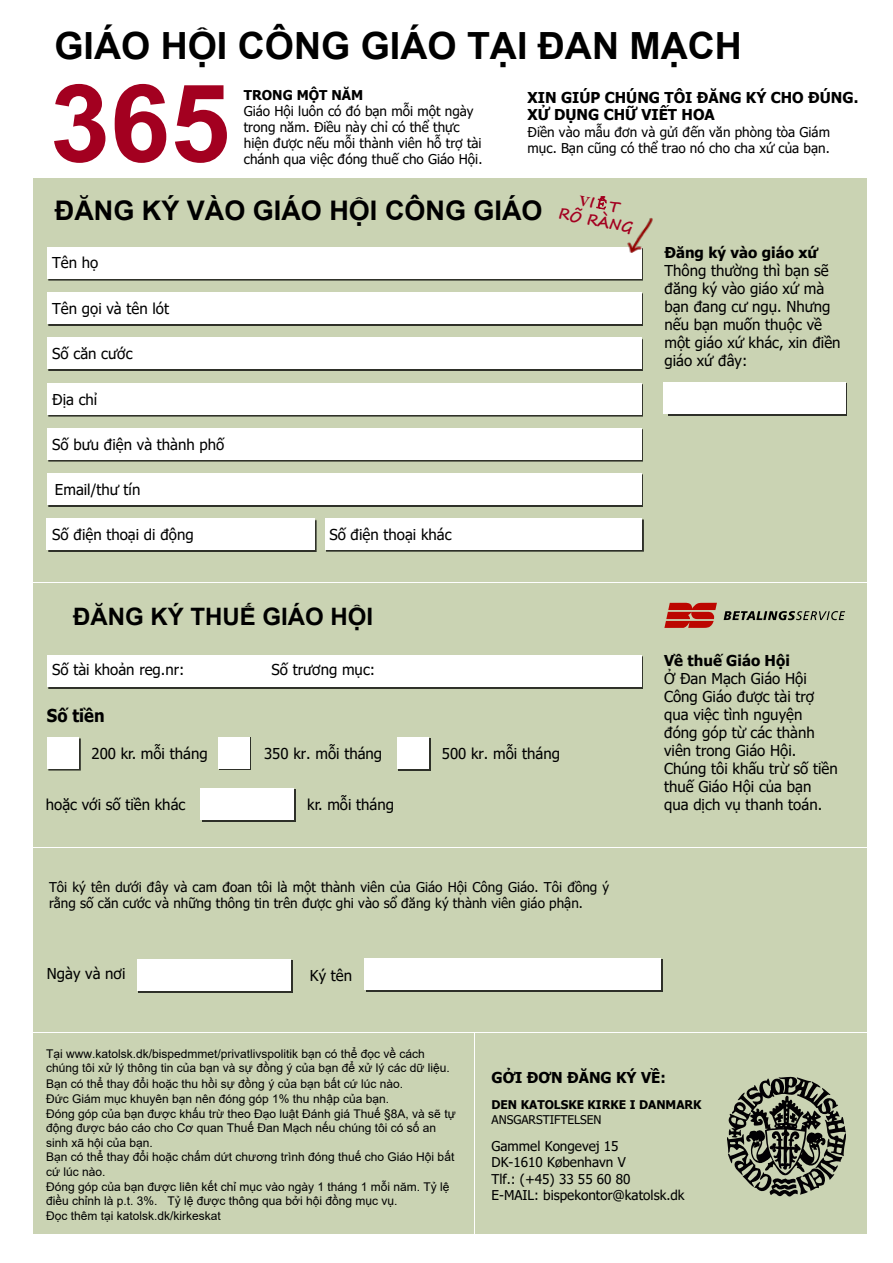
<style>
.page{position:relative;width:893px;height:1263px;background:#fff}
.page>*{position:absolute;margin:0;border:0;box-sizing:border-box;transform-origin:0 0}
.t1{font:700 108px "Arial";color:#a30020}
.t2{font:700 37.5px "Arial";color:#000}
.t3{font:700 27px "Arial";color:#000}
.t4{font:700 24px "Arial";color:#000}
.t5{font:700 17.7px "Tahoma";color:#000;scale:.93 1}
.t6{font:15px/18px "Tahoma";color:#000}
.t7{font:700 15px/17.5px "Tahoma";color:#000}
.t8{font:700 15px/17.1px "Segoe Print";color:#a30020;text-align:center}
.t9{font:13.5px/16.2px "Tahoma";color:#000}
.t10{font:700 13.5px "Tahoma";color:#000}
.t11{font:12px/14.7px "Arial";color:#000}
.t12{font:700 12px "Tahoma";color:#000}
.t13{font:12px "Tahoma";color:#000}
.s1{font-family:"Minion Pro"}
.s2{font-family:"Adobe Ming Std";font-weight:300}
</style>
<div class="page">
<div style="left:33px;top:178px;width:833px;height:1055px;background:#cad3b3"></div>
<div style="left:48px;top:248px;width:595px;height:32px;background:#30322a"></div>
<div style="left:47px;top:247px;width:595px;height:32px;background:#fff"></div>
<div style="left:48px;top:294px;width:595px;height:32px;background:#2e3029"></div>
<div style="left:47px;top:292px;width:595px;height:32px;background:#fff"></div>
<div style="left:48px;top:339px;width:595px;height:32px;background:#2e3029"></div>
<div style="left:47px;top:337px;width:595px;height:32px;background:#fff"></div>
<div style="left:48px;top:384px;width:595px;height:32px;background:#30322a"></div>
<div style="left:47px;top:383px;width:595px;height:32px;background:#fff"></div>
<div style="left:48px;top:429px;width:595px;height:32px;background:#30322a"></div>
<div style="left:47px;top:428px;width:595px;height:32px;background:#fff"></div>
<div style="left:48px;top:475px;width:595px;height:32px;background:#2e3029"></div>
<div style="left:47px;top:473px;width:595px;height:32px;background:#fff"></div>
<div style="left:327px;top:519px;width:316px;height:32px;background:#2e3029"></div>
<div style="left:325px;top:518px;width:317px;height:32px;background:#fff"></div>
<div style="left:48px;top:520px;width:269px;height:32px;background:#2e3029"></div>
<div style="left:47px;top:518px;width:268px;height:32px;background:#fff"></div>
<div style="left:48px;top:656px;width:595px;height:32px;background:#2e3029"></div>
<div style="left:47px;top:655px;width:595px;height:32px;background:#fff"></div>
<svg style="left:664px;top:603px;width:53px;height:25px"></svg>
<svg style="left:724px;top:611px;width:121px;height:9px"></svg>
<div style="left:48px;top:738px;width:32px;height:32px;background:#31342c"></div>
<div style="left:47px;top:737px;width:32px;height:32px;background:#fff"></div>
<svg style="left:728px;top:1077px;width:117px;height:119px"></svg>
<hr style="left:0;top:582px;width:871px;height:1px;background:#fff">
<hr style="left:475px;top:1033px;width:1px;height:230px;background:#fff">
<hr style="left:13px;top:1032px;width:880px;height:1px;background:#fff">
<hr style="left:7px;top:847px;width:886px;height:1px;background:#fff">
<img style="left:627px;top:218px;width:26px;height:35px">
<div style="left:398px;top:738px;width:32px;height:32px;background:#2e3029"></div>
<div style="left:397px;top:737px;width:32px;height:32px;background:#fff"></div>
<div style="left:202px;top:789px;width:93px;height:32px;background:#2e3029"></div>
<div style="left:200px;top:788px;width:94px;height:32px;background:#fff"></div>
<div style="left:219px;top:737px;width:31px;height:33px;background:#2e3029"></div>
<div style="left:218px;top:737px;width:32px;height:32px;background:#fff"></div>
<div style="left:138px;top:960px;width:154px;height:32px;background:#2e3029"></div>
<div style="left:137px;top:959px;width:154px;height:32px;background:#fff"></div>
<div style="left:366px;top:959px;width:297px;height:32px;background:#2e3029"></div>
<div style="left:364px;top:958px;width:297px;height:32px;background:#fff"></div>
<div style="left:669px;top:384px;width:178px;height:32px;background:#000;opacity:.77"></div>
<div style="left:663px;top:382px;width:182px;height:32px;background:#fff"></div>
<h2 class="t2" style="left:54px;top:19px;width:689px">GIÁO HỘI CÔNG GIÁO TẠI ĐAN MẠCH</h2>
<h1 class="t1" style="left:50px;top:47px;width:182px">365</h1>
<p class="t7" style="left:528px;top:89px;width:332px">XIN GIÚP CHÚNG TÔI ĐĂNG KÝ CHO ĐÚNG.<br>XỬ DỤNG CHỮ VIẾT HOA</p>
<p class="t10" style="left:244px;top:85px;width:121px">TRONG MỘT NĂM</p>
<p class="t9" style="left:244px;top:103px;width:240px">Giáo Hội luôn có đó bạn mỗi một ngày trong năm. Điều này chỉ có thể thực hiện được nếu mỗi thành viên hỗ trợ tài chánh qua việc đóng thuế cho Giáo Hội.</p>
<p class="t9" style="left:528px;top:125px;width:304px">Điền vào mẫu đơn và gửi đến văn phòng tòa Giám mục. Bạn cũng có thể trao nó cho cha xứ của bạn.</p>
<h3 class="t3" style="left:55px;top:191px;width:489px">ĐĂNG KÝ VÀO GIÁO HỘI CÔNG GIÁO</h3>
<p class="t6" style="left:52px;top:255px;width:48px">Tên họ</p>
<p class="t6" style="left:52px;top:300px;width:118px">Tên gọi và tên lót</p>
<p class="t6" style="left:52px;top:346px;width:82px">Số căn cước</p>
<p class="t6" style="left:52px;top:391px;width:47px">Địa chỉ</p>
<p class="t6" style="left:52px;top:436px;width:174px">Số bưu điện và thành phố</p>
<p class="t6" style="left:55px;top:482px;width:87px">Email/thư tín</p>
<p class="t6" style="left:52px;top:527px;width:143px">Số điện thoại di động</p>
<p class="t6" style="left:329px;top:526px;width:124px">Số điện thoại khác</p>
<p class="t8" style="left:564px;top:188px;width:77px;rotate:11deg"><span class="s1">V</span>I<span class="s2">Ế</span>T<br>RÕ RÀNG</p>
<h3 class="t4" style="left:73px;top:600px;width:302px">ĐĂNG KÝ THUẾ GIÁO HỘI</h3>
<p class="t6" style="left:52px;top:662px;width:134px">Số tài khoản reg.nr:</p>
<p class="t6" style="left:272px;top:662px;width:105px">Số trương mục:</p>
<h3 class="t5" style="left:47px;top:704px;width:64px">Số tiền</h3>
<p class="t6" style="left:92px;top:745px;width:118px">200 kr. mỗi tháng</p>
<p class="t6" style="left:264px;top:745px;width:120px">350 kr. mỗi tháng</p>
<p class="t6" style="left:442px;top:745px;width:120px">500 kr. mỗi tháng</p>
<p class="t6" style="left:46px;top:796px;width:141px">hoặc với số tiền khác</p>
<p class="t6" style="left:307px;top:796px;width:88px">kr. mỗi tháng</p>
<p class="t9" style="left:49px;top:880px;width:562px">Tôi ký tên dưới đây và cam đoan tôi là một thành viên của Giáo Hội Công Giáo. Tôi đồng ý rằng số căn cước và những thông tin trên được ghi vào sổ đăng ký thành viên giáo phận.</p>
<p class="t6" style="left:47px;top:966px;width:80px">Ngày và nơi</p>
<p class="t6" style="left:310px;top:967px;width:44px">Ký tên</p>
<p class="t7" style="left:664px;top:245px;width:155px">Đăng ký vào giáo xứ</p>
<p class="t6" style="left:664px;top:263px;width:178px">Thông thường thì bạn sẽ đăng ký vào giáo xứ mà bạn đang cư ngụ. Nhưng nếu bạn muốn thuộc về một giáo xứ khác, xin điền giáo xứ đây:</p>
<p class="t7" style="left:664px;top:653px;width:127px">Về thuế Giáo Hội</p>
<p class="t6" style="left:664px;top:671px;width:175px">Ở Đan Mạch Giáo Hội<br>Công Giáo được tài trợ qua việc tình nguyện đóng góp từ các thành viên trong Giáo Hội.<br>Chúng tôi khấu trừ số tiền thuế Giáo Hội của bạn qua dịch vụ thanh toán.</p>
<p class="t11" style="left:46px;top:1046px;width:405px">Tại www.katolsk.dk/bispedmmet/privatlivspolitik bạn có thể đọc về cách chúng tôi xử lý thông tin của bạn và sự đồng ý của bạn để xử lý các dữ liệu.</p>
<p class="t11" style="left:46px;top:1076px;width:411px">Bạn có thể thay đổi hoặc thu hồi sự đồng ý của bạn bất cứ lúc nào.<br>Đức Giám mục khuyên bạn nên đóng góp 1% thu nhập của bạn.<br>Đóng góp của bạn được khấu trừ theo Đạo luật Đánh giá Thuế §8A, và sẽ tự động được báo cáo cho Cơ quan Thuế Đan Mạch nếu chúng tôi có số an sinh xã hội của bạn.<br>Bạn có thể thay đổi hoặc chấm dứt chương trình đóng thuế cho Giáo Hội bất cứ lúc nào.<br>Đóng góp của bạn được liên kết chỉ mục vào ngày 1 tháng 1 mỗi năm. Tỷ lệ điều chỉnh là p.t. 3%. Tỷ lệ được thông qua bởi hội đồng mục vụ.<br>Đọc thêm tại katolsk.dk/kirkeskat</p>
<p class="t7" style="left:491px;top:1069px;width:176px">GỞI ĐƠN ĐĂNG KÝ VỀ:</p>
<p class="t12" style="left:491px;top:1096px;width:212px">DEN KATOLSKE KIRKE I DANMARK</p>
<p class="t13" style="left:491px;top:1112px;width:112px">ANSGARSTIFTELSEN</p>
<p class="t9" style="left:491px;top:1139px;width:195px">Gammel Kongevej 15<br>DK-1610 København V<br>Tlf.: (+45) 33 55 60 80<br>E-MAIL: bispekontor@katolsk.dk</p>
</div>
